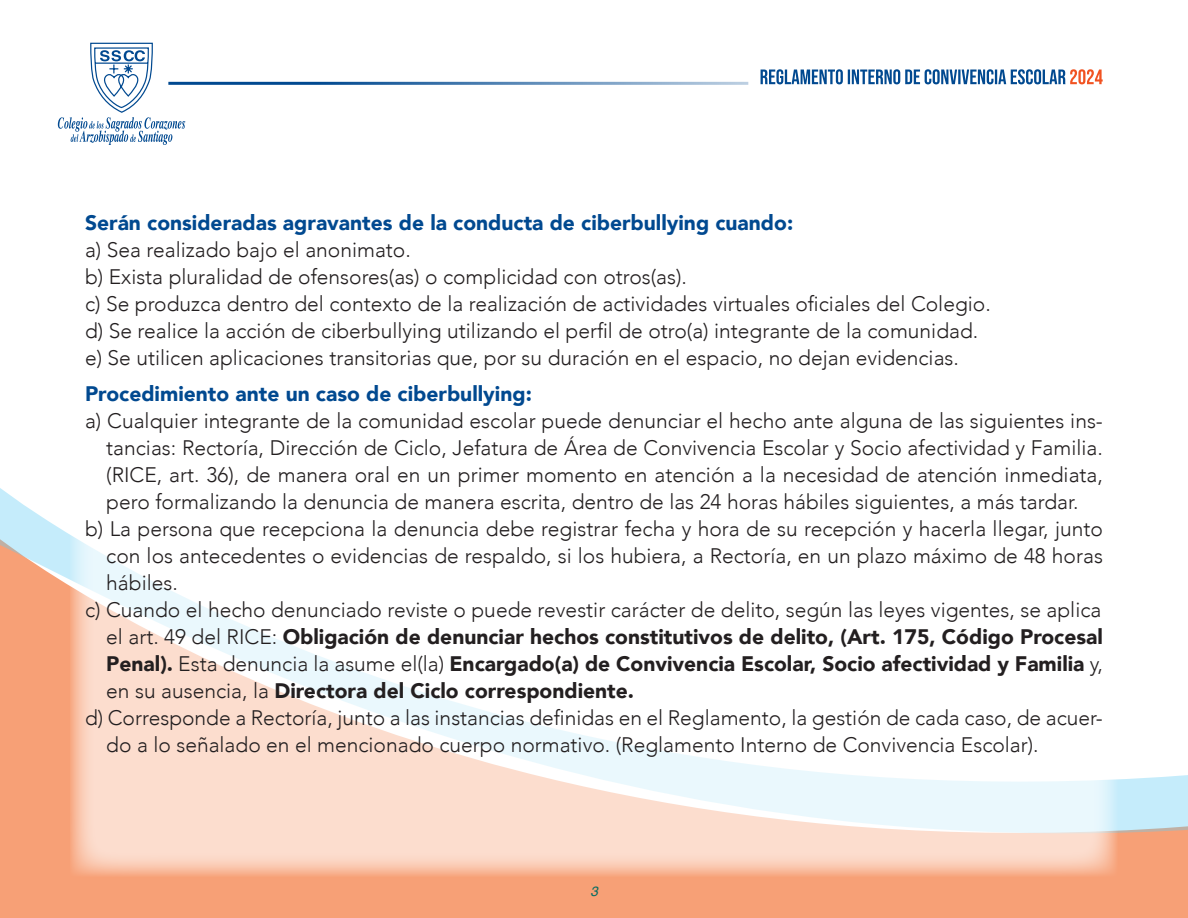
<style>
.page{position:relative;width:1188px;height:918px;background:#fff}
.page>*{position:absolute;margin:0;border:0;box-sizing:border-box;transform-origin:0 0}
.t1{font:300 21px/27px "Avenir";color:#231f20}
.t2{font:900 21px "Avenir";color:#231f20}
.t3{font:900 21px "Avenir";color:#014990}
.t4{font:italic 13.5px "Helvetica";color:#066d62}
.s1{font-weight:300}
</style>
<div class="page">
<div style="left:0;top:865px;width:1188px;height:53px;background:#f7a076"></div>
<svg style="left:0;top:488px;width:1188px;height:377px"></svg>
<svg style="left:761px;top:69px;width:342px;height:15px"></svg>
<hr style="left:168px;top:82px;width:580px;height:3px;background:#014990">
<svg style="left:58px;top:42px;width:127px;height:103px"></svg>
<svg style="left:70px;top:488px;width:1048px;height:389px"></svg>
<p class="t3" style="left:85px;top:205px;width:710px">Serán consideradas agravantes de la conducta de ciberbullying cuando:</p>
<p class="t1" style="left:85px;top:236px;width:907px">a) Sea realizado bajo el anonimato.<br>b) Exista pluralidad de ofensores(as) o complicidad con otros(as).<br>c) Se produzca dentro del contexto de la realización de actividades virtuales oficiales del Colegio. d) Se realice la acción de ciberbullying utilizando el perfil de otro(a) integrante de la comunidad. e) Se utilicen aplicaciones transitorias que, por su duración en el espacio, no dejan evidencias.</p>
<p class="t3" style="left:85px;top:376px;width:448px">Procedimiento ante un caso de ciberbullying:</p>
<p class="t1" style="left:85px;top:407px;width:1019px">a) Cualquier integrante de la comunidad escolar puede denunciar el hecho ante alguna de las siguientes ins-</p>
<p class="t1" style="left:106px;top:434px;width:998px">tancias: Rectoría, Dirección de Ciclo, Jefatura de Área de Convivencia Escolar y Socio afectividad y Familia.</p>
<p class="t1" style="left:106px;top:461px;width:998px">(RICE, art. 36), de manera oral en un primer momento en atención a la necesidad de atención inmediata,</p>
<p class="t1" style="left:106px;top:488px;width:974px">pero formalizando la denuncia de manera escrita, dentro de las 24 horas hábiles siguientes, a más tardar.</p>
<p class="t1" style="left:85px;top:515px;width:1019px">b) La persona que recepciona la denuncia debe registrar fecha y hora de su recepción y hacerla llegar, junto</p>
<p class="t1" style="left:106px;top:542px;width:998px">con los antecedentes o evidencias de respaldo, si los hubiera, a Rectoría, en un plazo máximo de 48 horas</p>
<p class="t1" style="left:106px;top:569px;width:73px">hábiles.</p>
<p class="t1" style="left:85px;top:596px;width:1018px">c) Cuando el hecho denunciado reviste o puede revestir carácter de delito, según las leyes vigentes, se aplica</p>
<p class="t2" style="left:106px;top:619px;width:998px"><span class="s1">el art. 49 del RICE:</span> Obligación de denunciar hechos constitutivos de delito, (Art. 175, Código Procesal</p>
<p class="t2" style="left:106px;top:646px;width:998px">Penal). <span class="s1">Esta denuncia la asume el(la)</span> Encargado(a) de Convivencia Escolar, Socio afectividad y Familia <span class="s1">y,</span></p>
<p class="t2" style="left:106px;top:673px;width:529px"><span class="s1">en su ausencia, la</span> Directora del Ciclo correspondiente.</p>
<p class="t1" style="left:85px;top:704px;width:1019px">d) Corresponde a Rectoría, junto a las instancias definidas en el Reglamento, la gestión de cada caso, de acuer-</p>
<p class="t1" style="left:106px;top:731px;width:934px">do a lo señalado en el mencionado cuerpo normativo. (Reglamento Interno de Convivencia Escolar).</p>
<p class="t4" style="left:591px;top:880px;width:9px">3</p>
</div>
